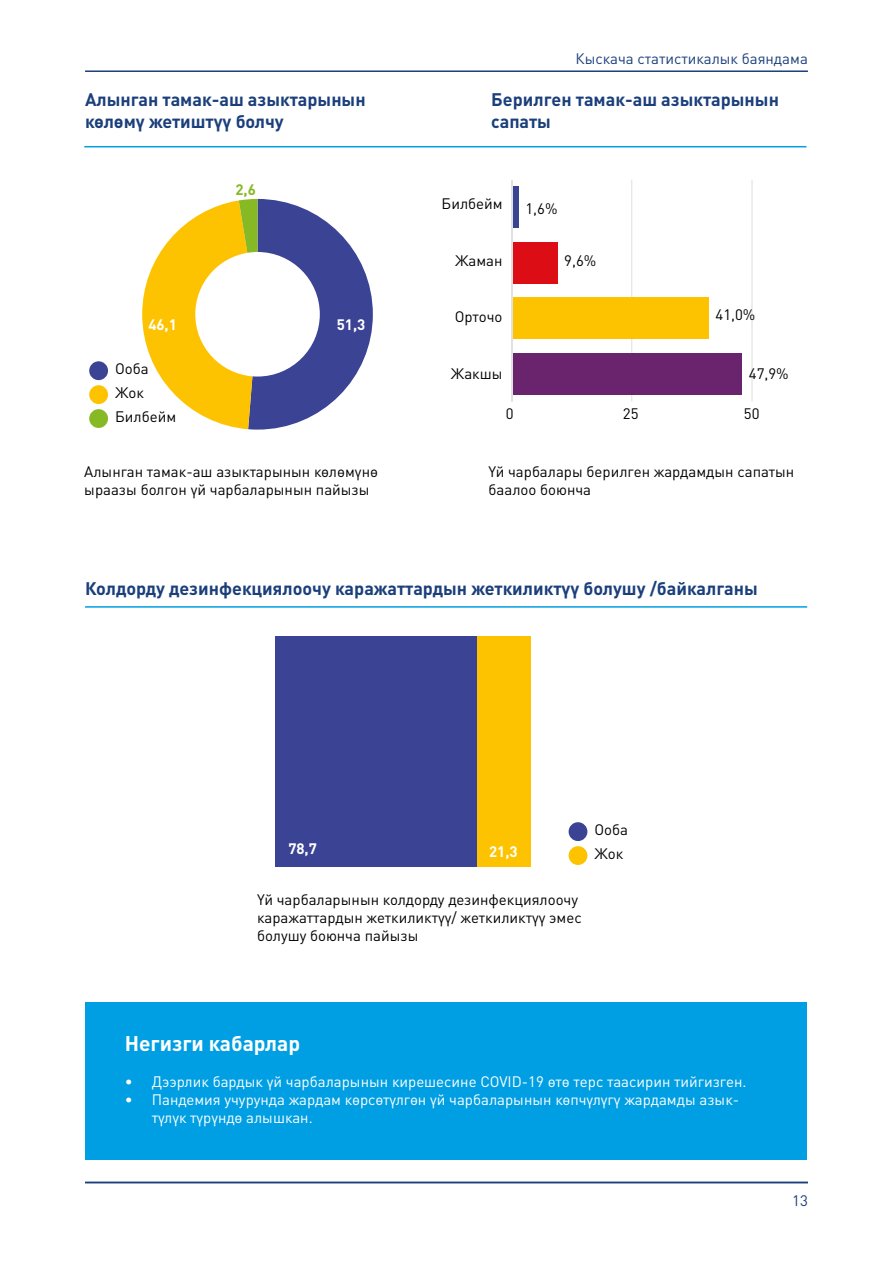
<style>
.page{position:relative;width:893px;height:1263px;background:#fff}
.page>*{position:absolute;margin:0;border:0;box-sizing:border-box;transform-origin:0 0}
.t1{font:700 21px "DIN Pro";color:#fff}
.t2{font:700 18px/21.6px "DIN Pro";color:#1b3f7b}
.t3{font:15px/18px "DIN Pro";color:#000}
.t4{font:15px/18px "DIN Pro";color:#fff}
.t5{font:15px "DIN Pro";color:#1b3f7b}
.t6{font:700 15px "DIN Pro";color:#fff}
.t7{font:700 15px "DIN Pro";color:#87b925}
</style>
<div class="page">
<hr style="left:85px;top:70px;width:723px;height:2px;background:#1b3f7b">
<hr style="left:85px;top:1182px;width:723px;height:1px;background:#1b3f7b">
<svg style="left:142px;top:199px;width:231px;height:231px"></svg>
<hr style="left:631px;top:180px;width:1px;height:221px;background:#e2e1e1">
<hr style="left:751px;top:180px;width:2px;height:221px;background:#e2e1e1">
<div style="left:511px;top:353px;width:231px;height:41px;background:#6a246d"></div>
<div style="left:511px;top:298px;width:198px;height:41px;background:#fdc300"></div>
<div style="left:511px;top:242px;width:47px;height:41px;background:#dc0d15"></div>
<svg style="left:512px;top:187px;width:7px;height:41px"></svg>
<hr style="left:511px;top:180px;width:1px;height:221px;background:#e2e1e1">
<div style="left:89px;top:361px;width:19px;height:19px;background:#3b4395;border-radius:50%"></div>
<div style="left:89px;top:385px;width:19px;height:19px;background:#fdc300;border-radius:50%"></div>
<div style="left:89px;top:409px;width:19px;height:19px;background:#87b925;border-radius:50%"></div>
<div style="left:569px;top:822px;width:18px;height:19px;background:#3b4395;border-radius:50%"></div>
<div style="left:569px;top:846px;width:18px;height:19px;background:#fdc300;border-radius:50%"></div>
<div style="left:275px;top:637px;width:202px;height:230px;background:#3b4395"></div>
<div style="left:477px;top:637px;width:54px;height:230px;background:#fdc300"></div>
<hr style="left:84px;top:146px;width:722px;height:1px;background:#009fe3">
<div style="left:85px;top:1001px;width:721px;height:158px;background:#009fe3"></div>
<hr style="left:85px;top:606px;width:722px;height:2px;background:#009fe3">
<p class="t5" style="left:576px;top:47px;width:234px">Кыскача статистикалык баяндама</p>
<p class="t2" style="left:85px;top:87px;width:282px">Алынган тамак-аш азыктарынын көлөмү жетиштүү болчу</p>
<p class="t2" style="left:491px;top:87px;width:289px">Берилген тамак-аш азыктарынын сапаты</p>
<p class="t7" style="left:235px;top:177px;width:22px">2,6</p>
<p class="t6" style="left:148px;top:312px;width:30px">46,1</p>
<p class="t6" style="left:337px;top:312px;width:30px">51,3</p>
<p class="t3" style="left:442px;top:193px;width:62px">Билбейм</p>
<p class="t3" style="left:455px;top:250px;width:49px">Жаман</p>
<p class="t3" style="left:455px;top:307px;width:49px">Орточо</p>
<p class="t3" style="left:525px;top:198px;width:34px">1,6%</p>
<p class="t3" style="left:564px;top:250px;width:34px">9,6%</p>
<p class="t3" style="left:715px;top:305px;width:41px">41,0%</p>
<p class="t3" style="left:115px;top:358px;width:35px">Ооба</p>
<p class="t3" style="left:749px;top:363px;width:41px">47,9%</p>
<p class="t3" style="left:115px;top:379px;width:63px;line-height:24px">Жок<br>Билбейм</p>
<p class="t3" style="left:451px;top:363px;width:53px">Жакшы</p>
<p class="t3" style="left:506px;top:403px;width:9px">0</p>
<p class="t3" style="left:623px;top:403px;width:17px">25</p>
<p class="t3" style="left:744px;top:403px;width:17px">50</p>
<p class="t3" style="left:84px;top:461px;width:295px">Алынган тамак-аш азыктарынын көлөмүнө ыраазы болгон үй чарбаларынын пайызы</p>
<p class="t3" style="left:489px;top:461px;width:307px">Үй чарбалары берилген жардамдын сапатын баалоо боюнча</p>
<p class="t2" style="left:85px;top:576px;width:674px">Колдорду дезинфекциялоочу каражаттардын жеткиликтүү болушу /байкалганы</p>
<p class="t6" style="left:288px;top:836px;width:30px">78,7</p>
<p class="t6" style="left:489px;top:839px;width:30px">21,3</p>
<p class="t3" style="left:594px;top:816px;width:35px;line-height:24px">Ооба<br>Жок</p>
<p class="t3" style="left:257px;top:889px;width:326px">Үй чарбаларынын колдорду дезинфекциялоочу каражаттардын жеткиликтүү/ жеткиликтүү эмес болушу боюнча пайызы</p>
<h1 class="t1" style="left:125px;top:1026px;width:177px">Негизги кабарлар</h1>
<p class="t4" style="left:125px;top:1071px;width:623px">• Дээрлик бардык үй чарбаларынын кирешесине COVID-19 өтө терс таасирин тийгизген.</p>
<p class="t4" style="left:152px;top:1089px;width:589px;text-indent:-27px">• Пандемия учурунда жардам көрсөтүлгөн үй чарбаларынын көпчүлүгү жардамды азык&shy;түлүк түрүндө алышкан.</p>
<p class="t5" style="left:792px;top:1188px;width:17px">13</p>
</div>
